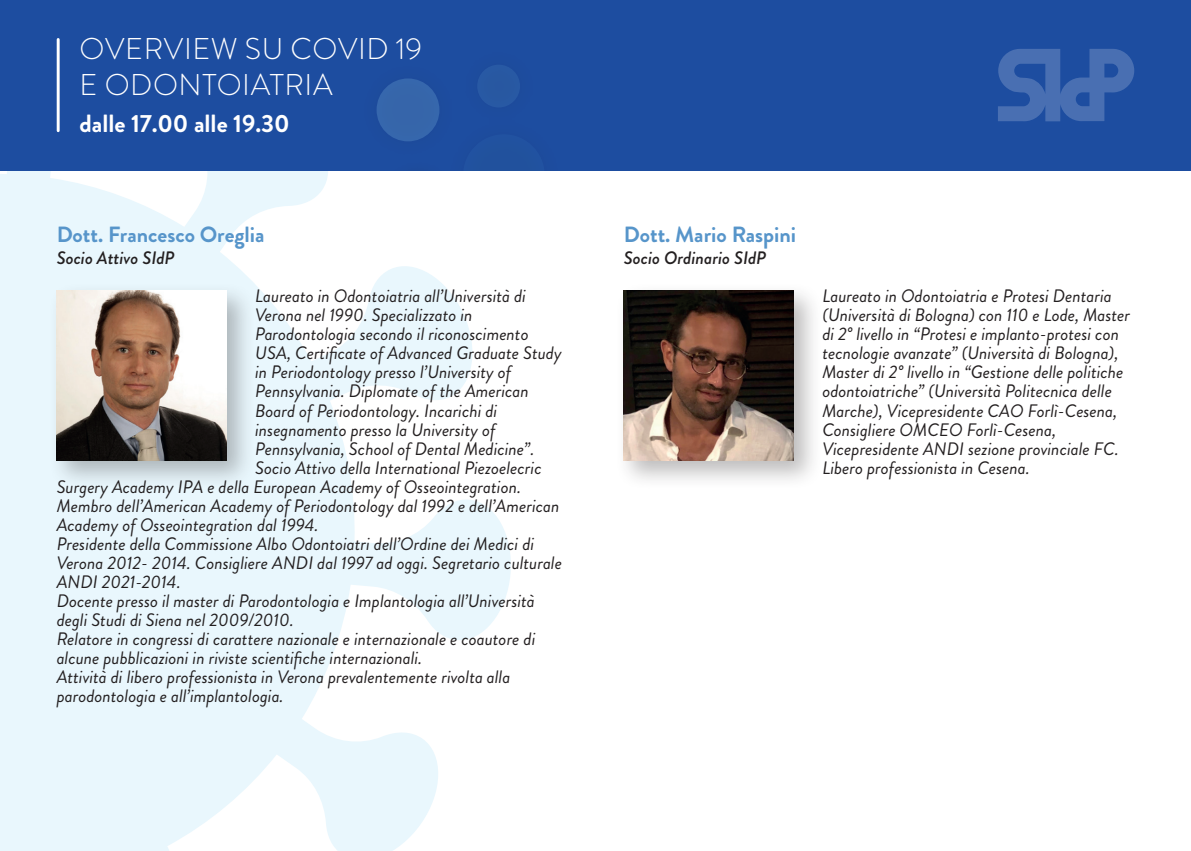
<style>
.page{position:relative;width:1191px;height:851px;background:#fff}
.page>*{position:absolute;margin:0;border:0;box-sizing:border-box;transform-origin:0 0}
.t1{font:300 30px/35.6px "Brandon Grotesque";letter-spacing:.02em;color:#fff}
.t2{font:700 24.8px "Brandon Grotesque";color:#fff}
.t3{font:700 22px "Brandon Grotesque";color:#5795ca}
.t4{font:italic 18px/19px "Brandon Grotesque";color:#231f20}
.t5{font:italic 500 18px "Brandon Grotesque";color:#231f20}
</style>
<div class="page">
<svg style="left:1px;top:170px;width:513px;height:680px;fill:#e9f7fd"></svg>
<svg style="left:0;top:170px;width:1px;height:680px"></svg>
<div style="left:0;top:0;width:1191px;height:170px;background:#1d4da0"></div>
<div style="left:376px;top:78px;width:63px;height:63px;background:#3666aa;border-radius:50%"></div>
<div style="left:477px;top:65px;width:43px;height:42px;background:#2858a2;border-radius:50%"></div>
<svg style="left:998px;top:49px;width:136px;height:72px"></svg>
<hr style="left:57px;top:39px;width:3px;height:92px;background:#fff">
<div style="left:48px;top:281px;width:208px;height:209px;background:#231f20;opacity:.3"></div>
<img style="left:57px;top:291px;width:170px;height:170px">
<div style="left:615px;top:281px;width:208px;height:209px;background:#231f20;opacity:.3"></div>
<img style="left:624px;top:291px;width:170px;height:170px">
<h1 class="t1" style="left:80px;top:31px;width:344px">OVERVIEW SU COVID 19<br>E ODONTOIATRIA</h1>
<h2 class="t2" style="left:79px;top:106px;width:212px">dalle 17.00 alle 19.30</h2>
<p class="t3" style="left:57px;top:219px;width:209px">Dott. Francesco Oreglia</p>
<p class="t5" style="left:57px;top:245px;width:119px">Socio Attivo SIdP</p>
<p class="t4" style="left:255px;top:287px;width:272px">Laureato in Odontoiatria all’Università di</p>
<p class="t4" style="left:255px;top:306px;width:219px">Verona nel 1990. Specializzato in</p>
<p class="t4" style="left:255px;top:325px;width:275px">Parodontologia secondo il riconoscimento</p>
<p class="t4" style="left:255px;top:344px;width:308px">USA, Certificate of Advanced Graduate Study</p>
<p class="t4" style="left:255px;top:363px;width:258px">in Periodontology presso l’University of</p>
<p class="t4" style="left:255px;top:382px;width:275px">Pennsylvania. Diplomate of the American</p>
<p class="t4" style="left:255px;top:401px;width:244px">Board of Periodontology. Incarichi di</p>
<p class="t4" style="left:255px;top:420px;width:242px">insegnamento presso la University of</p>
<p class="t4" style="left:255px;top:439px;width:281px">Pennsylvania, School of Dental Medicine”.</p>
<p class="t4" style="left:255px;top:458px;width:288px">Socio Attivo della International Piezoelecric</p>
<p class="t4" style="left:57px;top:477px;width:466px">Surgery Academy IPA e della European Academy of Osseointegration.</p>
<p class="t4" style="left:57px;top:496px;width:504px">Membro dell’American Academy of Periodontology dal 1992 e dell’American</p>
<p class="t4" style="left:57px;top:515px;width:263px">Academy of Osseointegration dal 1994.</p>
<p class="t4" style="left:57px;top:534px;width:479px">Presidente della Commissione Albo Odontoiatri dell’Ordine dei Medici di</p>
<p class="t4" style="left:57px;top:553px;width:507px">Verona 2012- 2014. Consigliere ANDI dal 1997 ad oggi. Segretario culturale</p>
<p class="t4" style="left:57px;top:572px;width:125px">ANDI 2021-2014.</p>
<p class="t4" style="left:57px;top:591px;width:479px">Docente presso il master di Parodontologia e Implantologia all’Università</p>
<p class="t4" style="left:57px;top:610px;width:239px">degli Studi di Siena nel 2009/2010.</p>
<p class="t4" style="left:57px;top:629px;width:480px">Relatore in congressi di carattere nazionale e internazionale e coautore di</p>
<p class="t4" style="left:57px;top:648px;width:367px">alcune pubblicazioni in riviste scientifiche internazionali.</p>
<p class="t4" style="left:57px;top:667px;width:455px">Attività di libero professionista in Verona prevalentemente rivolta alla</p>
<p class="t4" style="left:57px;top:686px;width:228px">parodontologia e all’implantologia.</p>
<p class="t3" style="left:624px;top:219px;width:174px">Dott. Mario Raspini</p>
<p class="t5" style="left:624px;top:245px;width:144px">Socio Ordinario SIdP</p>
<p class="t4" style="left:822px;top:287px;width:309px">Laureato in Odontoiatria e Protesi Dentaria (Università di Bologna) con 110 e Lode, Master di 2° livello in “Protesi e implanto-protesi con tecnologie avanzate” (Università di Bologna), Master di 2° livello in “Gestione delle politiche odontoiatriche” (Università Politecnica delle Marche), Vicepresidente CAO Forlì-Cesena, Consigliere OMCEO Forlì-Cesena, Vicepresidente ANDI sezione provinciale FC.<br>Libero professionista in Cesena.</p>
</div>
